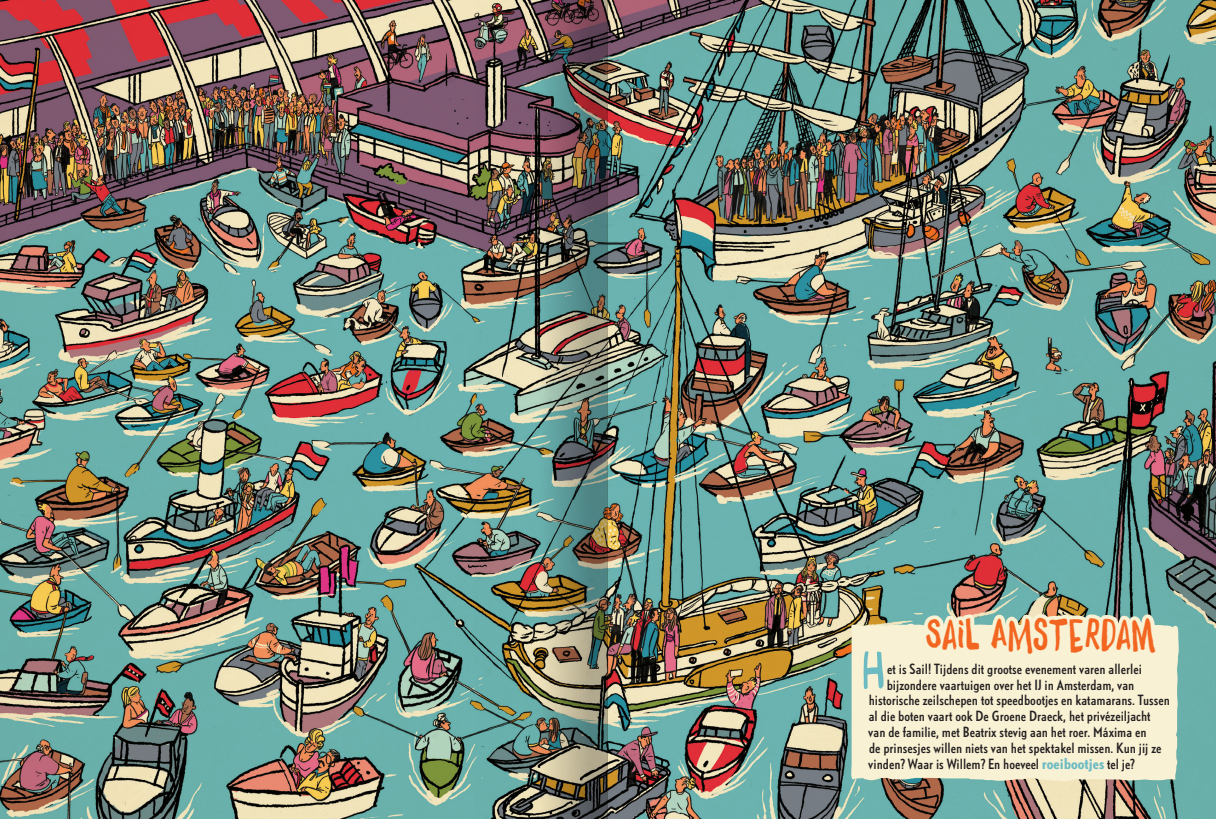
<style>
.page{position:relative;width:1216px;height:819px;background:#fff}
.page>*{position:absolute;margin:0;border:0;box-sizing:border-box;transform-origin:0 0}
.tekst{font:51.19px "Daft Brush";color:#6cbbc3}
.kop{font:39.38px "Daft Brush";letter-spacing:.015em;color:#f36621}
.tekst-2{font:13.12px "DTL Nobel TOT Con";color:#231f20}
.s1{font-weight:700;font-size:14px;color:#6cbbc3}
</style>
<div class="page">
<img style="left:0;top:0;width:475px;height:819px">
<img style="left:608px;top:0;width:607px;height:819px">
<div style="left:850px;top:623px;width:328px;height:158px;background:#f8f1d4"></div>
<svg style="left:915px;top:47px;width:250px;height:772px;background:#8ca192"></svg>
<img style="left:475px;top:0;width:133px;height:819px">
<p class="kop" style="left:925px;top:608px;width:231px">SAIL AMSTERDAM</p>
<p class="tekst" style="left:862px;top:637px;width:23px">H</p>
<p class="tekst-2" style="left:887px;top:659px;width:256px">et is Sail! Tijdens dit grootse evenement varen allerlei</p>
<p class="tekst-2" style="left:886px;top:675px;width:249px">bijzondere vaartuigen over het IJ in Amsterdam, van</p>
<p class="tekst-2" style="left:868px;top:691px;width:303px">historische zeilschepen tot speedbootjes en katamarans. Tussen</p>
<p class="tekst-2" style="left:868px;top:706px;width:283px">al die boten vaart ook De Groene Draeck, het privézeiljacht</p>
<p class="tekst-2" style="left:868px;top:722px;width:280px">van de familie, met Beatrix stevig aan het roer. Máxima en</p>
<p class="tekst-2" style="left:869px;top:738px;width:294px">de prinsesjes willen niets van het spektakel missen. Kun jij ze</p>
<p class="tekst-2" style="left:868px;top:754px;width:267px">vinden? Waar is Willem? En hoeveel <span class="s1">roeibootjes</span> tel je?</p>
</div>
